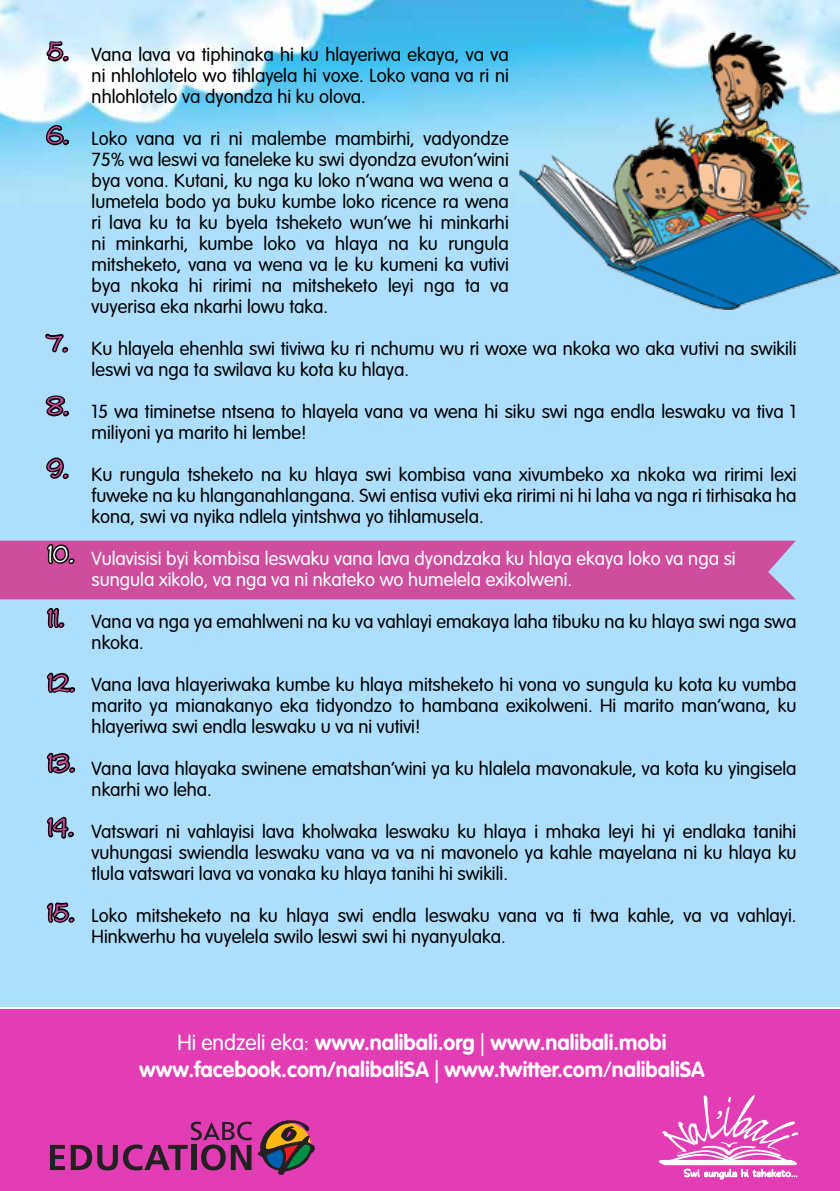
<style>
.page{position:relative;width:840px;height:1191px;background:#fff}
.page>*{position:absolute;margin:0;border:0;box-sizing:border-box;transform-origin:0 0}
.t1{font:700 30px/64.8px "Wendy LP Std";color:#ce4d9c}
.t2{font:700 30px "Wendy LP Std";color:#fff}
.t3{font:700 21.4px/27.2px "VAG Rounded Std";color:#fff;text-align:center}
.t4{font:300 18.6px/21px "VAG Rounded Std";color:#000;text-align:justify}
.t5{font:300 18.6px/21px "VAG Rounded Std";color:#fff}
.s1{font-weight:300}
</style>
<div class="page">
<img style="left:0;top:0;width:839px;height:1007px">
<div style="left:0;top:540px;width:795px;height:59px;background:#ce4d9c"></div>
<div style="left:0;top:1008px;width:839px;height:183px;background:#e23db4"></div>
<svg style="left:50px;top:1144px;width:15px;height:26px"></svg>
<svg style="left:71px;top:1121px;width:180px;height:49px"></svg>
<svg style="left:258px;top:1120px;width:56px;height:55px"></svg>
<img style="left:519px;top:28px;width:320px;height:282px">
<hr style="left:0;top:1007px;width:839px;height:2px;background:#fff">
<svg style="left:45px;top:456px;width:25px;height:24px"></svg>
<svg style="left:45px;top:538px;width:31px;height:27px"></svg>
<svg style="left:45px;top:602px;width:21px;height:27px"></svg>
<svg style="left:45px;top:666px;width:31px;height:28px"></svg>
<svg style="left:45px;top:746px;width:32px;height:29px"></svg>
<svg style="left:45px;top:811px;width:30px;height:29px"></svg>
<svg style="left:45px;top:896px;width:31px;height:28px"></svg>
<svg style="left:44px;top:332px;width:26px;height:22px"></svg>
<svg style="left:44px;top:123px;width:26px;height:24px"></svg>
<svg style="left:45px;top:39px;width:25px;height:24px"></svg>
<svg style="left:44px;top:394px;width:28px;height:24px"></svg>
<svg style="left:659px;top:1095px;width:139px;height:84px"></svg>
<h1 class="t1" style="left:47px;top:19px;width:22px">5.</h1>
<h1 class="t1" style="left:47px;top:103px;width:23px">6.</h1>
<h1 class="t1" style="left:47px;top:310px;width:22px">7.</h1>
<h1 class="t1" style="left:47px;top:374px;width:23px">8.</h1>
<h1 class="t1" style="left:47px;top:437px;width:22px">9.</h1>
<h1 class="t2" style="left:47px;top:536px;width:28px">10.</h1>
<h1 class="t1" style="left:47px;top:586px;width:29px">11.<br>12.</h1>
<h1 class="t1" style="left:47px;top:731px;width:29px">13.<br>14.</h1>
<h1 class="t1" style="left:47px;top:880px;width:28px">15.</h1>
<p class="t4" style="left:92px;top:44px;width:418px">Vana lava va tiphinaka hi ku hlayeriwa ekaya, va va ni nhlohlotelo wo tihlayela hi voxe. Loko vana va ri ni nhlohlotelo va dyondza hi ku olova.</p>
<p class="t4" style="left:92px;top:128px;width:418px">Loko vana va ri ni malembe mambirhi, vadyondze 75% wa leswi va faneleke ku swi dyondza evuton’wini bya vona. Kutani, ku nga ku loko n’wana wa wena a lumetela bodo ya buku kumbe loko ricence ra wena ri lava ku ta ku byela tsheketo wun’we hi minkarhi ni minkarhi, kumbe loko va hlaya na ku rungula mitsheketo, vana va wena va le ku kumeni ka vutivi bya nkoka hi ririmi na mitsheketo leyi nga ta va vuyerisa eka nkarhi lowu taka.</p>
<p class="t4" style="left:92px;top:338px;width:706px">Ku hlayela ehenhla swi tiviwa ku ri nchumu wu ri woxe wa nkoka wo aka vutivi na swikili leswi va nga ta swilava ku kota ku hlaya.</p>
<p class="t4" style="left:92px;top:401px;width:706px">15 wa timinetse ntsena to hlayela vana va wena hi siku swi nga endla leswaku va tiva 1 miliyoni ya marito hi lembe!</p>
<p class="t4" style="left:92px;top:464px;width:706px">Ku rungula tsheketo na ku hlaya swi kombisa vana xivumbeko xa nkoka wa ririmi lexi fuweke na ku hlanganahlangana. Swi entisa vutivi eka ririmi ni hi laha va nga ri tirhisaka ha kona, swi va nyika ndlela yintshwa yo tihlamusela.</p>
<p class="t5" style="left:92px;top:548px;width:645px">Vulavisisi byi kombisa leswaku vana lava dyondzaka ku hlaya ekaya loko va nga si sungula xikolo, va nga va ni nkateko wo humelela exikolweni.</p>
<p class="t4" style="left:92px;top:611px;width:706px">Vana va nga ya emahlweni na ku va vahlayi emakaya laha tibuku na ku hlaya swi nga swa nkoka.</p>
<p class="t4" style="left:92px;top:674px;width:706px">Vana lava hlayeriwaka kumbe ku hlaya mitsheketo hi vona vo sungula ku kota ku vumba marito ya mianakanyo eka tidyondzo to hambana exikolweni. Hi marito man’wana, ku hlayeriwa swi endla leswaku u va ni vutivi!</p>
<p class="t4" style="left:92px;top:758px;width:706px">Vana lava hlayaka swinene ematshan’wini ya ku hlalela mavonakule, va kota ku yingisela nkarhi wo leha.</p>
<p class="t4" style="left:92px;top:821px;width:706px">Vatswari ni vahlayisi lava kholwaka leswaku ku hlaya i mhaka leyi hi yi endlaka tanihi vuhungasi swiendla leswaku vana va va ni mavonelo ya kahle mayelana ni ku hlaya ku tlula vatswari lava va vonaka ku hlaya tanihi hi swikili.</p>
<p class="t4" style="left:92px;top:905px;width:706px">Loko mitsheketo na ku hlaya swi endla leswaku vana va ti twa kahle, va va vahlayi.<br>Hinkwerhu ha vuyelela swilo leswi swi hi nyanyulaka.</p>
<p class="t3" style="left:139px;top:1029px;width:567px"><span class="s1">Hi endzeli eka:</span> www.nalibali.org <span class="s1">|</span> www.nalibali.mobi www.facebook.com/nalibaliSA <span class="s1">|</span> www.twitter.com<span class="s1">/</span>nalibaliSA</p>
</div>
